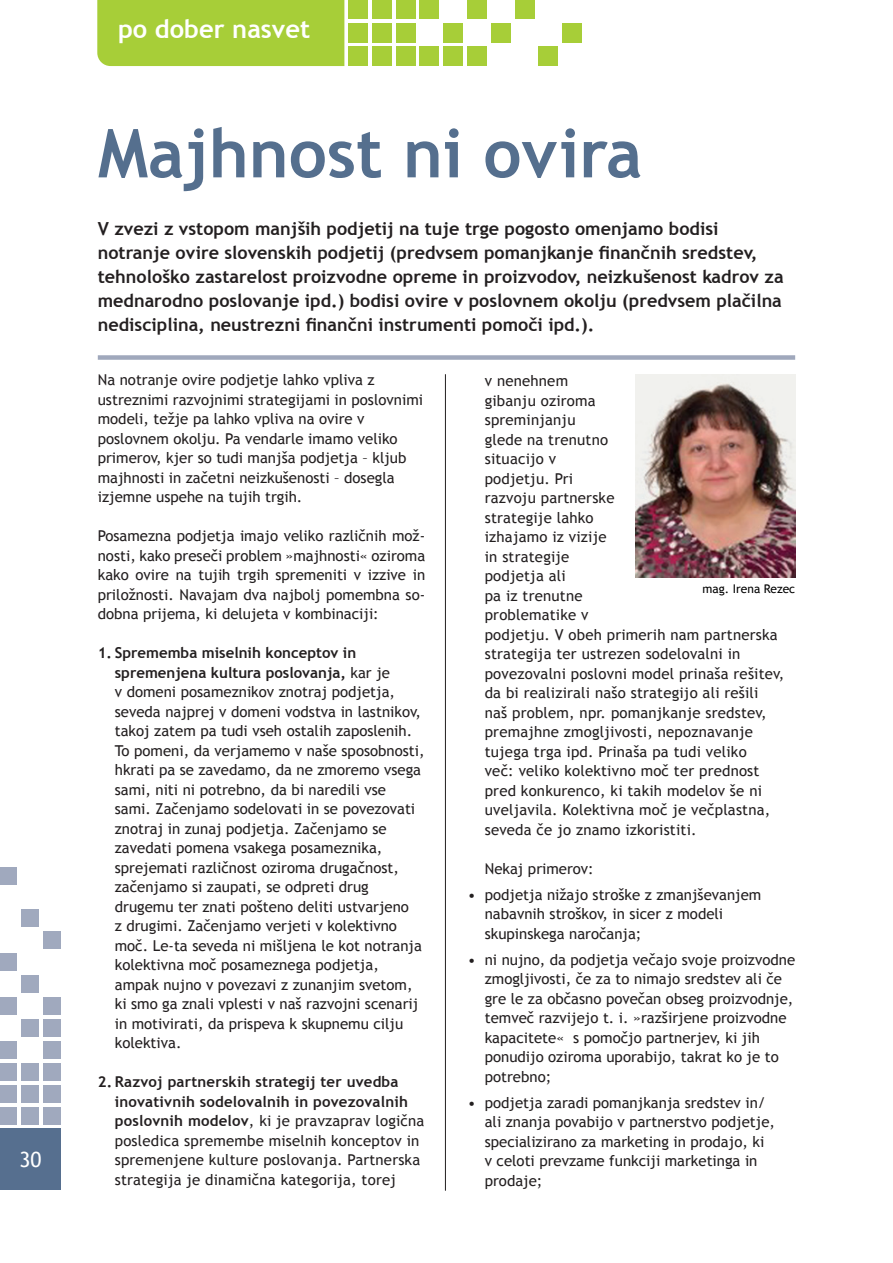
<style>
.page{position:relative;width:893px;height:1263px;background:#fff}
.page>*{position:absolute;margin:0;border:0;box-sizing:border-box;transform-origin:0 0}
.NASLOV_glavni{font:700 67.5px "Trebuchet MS";color:#556f8e}
.GLAVA_rublika{font:700 25.5px "Trebuchet MS";color:#fff}
.t1{font:21px "Trebuchet MS";color:#fff}
.Povzetek_12_bold{font:700 18px/24px "Trebuchet MS";color:#231f20}
.Alinea{font:15px/19.5px "Trebuchet MS";color:#231f20}
.Body_Trebuchet_10_pt{font:15px/19.5px "Trebuchet MS";color:#231f20}
.Podnapis_slika{font:12px "Trebuchet MS";color:#000}
.s1{font-weight:700}
</style>
<div class="page">
<div style="left:97px;top:0;width:247px;height:66px;background:#a7ce38"></div>
<div style="left:349px;top:0;width:19px;height:19px;background:#a7ce38"></div>
<div style="left:349px;top:23px;width:19px;height:19px;background:#a7ce38"></div>
<div style="left:349px;top:47px;width:19px;height:19px;background:#a7ce38"></div>
<div style="left:372px;top:0;width:20px;height:19px;background:#a7ce38"></div>
<div style="left:372px;top:23px;width:20px;height:19px;background:#a7ce38"></div>
<div style="left:372px;top:47px;width:20px;height:19px;background:#a7ce38"></div>
<div style="left:396px;top:0;width:19px;height:19px;background:#a7ce38"></div>
<div style="left:396px;top:23px;width:19px;height:19px;background:#a7ce38"></div>
<div style="left:396px;top:47px;width:19px;height:19px;background:#a7ce38"></div>
<div style="left:420px;top:0;width:19px;height:19px;background:#a7ce38"></div>
<div style="left:420px;top:47px;width:19px;height:19px;background:#a7ce38"></div>
<div style="left:443px;top:23px;width:20px;height:19px;background:#a7ce38"></div>
<div style="left:443px;top:47px;width:20px;height:19px;background:#a7ce38"></div>
<div style="left:467px;top:0;width:19px;height:19px;background:#a7ce38"></div>
<div style="left:491px;top:23px;width:20px;height:19px;background:#a7ce38"></div>
<div style="left:467px;top:47px;width:19px;height:19px;background:#a7ce38"></div>
<div style="left:515px;top:0;width:19px;height:19px;background:#a7ce38"></div>
<div style="left:539px;top:47px;width:19px;height:19px;background:#a7ce38"></div>
<div style="left:562px;top:23px;width:20px;height:19px;background:#a7ce38"></div>
<div style="left:0;top:1128px;width:61px;height:62px;background:#566f8f"></div>
<div style="left:0;top:1107px;width:17px;height:18px;background:#a0a9be"></div>
<div style="left:21px;top:1107px;width:18px;height:18px;background:#a0a9be"></div>
<div style="left:43px;top:1107px;width:18px;height:18px;background:#a0a9be"></div>
<div style="left:0;top:1085px;width:17px;height:18px;background:#a0a9be"></div>
<div style="left:21px;top:1085px;width:18px;height:18px;background:#a0a9be"></div>
<div style="left:43px;top:1085px;width:18px;height:18px;background:#a0a9be"></div>
<div style="left:0;top:1063px;width:17px;height:18px;background:#a0a9be"></div>
<div style="left:21px;top:1063px;width:18px;height:18px;background:#a0a9be"></div>
<div style="left:43px;top:1063px;width:18px;height:18px;background:#a0a9be"></div>
<div style="left:0;top:1041px;width:17px;height:18px;background:#a0a9be"></div>
<div style="left:43px;top:1041px;width:18px;height:18px;background:#a0a9be"></div>
<div style="left:21px;top:1019px;width:18px;height:18px;background:#a0a9be"></div>
<div style="left:43px;top:1019px;width:18px;height:18px;background:#a0a9be"></div>
<div style="left:0;top:997px;width:17px;height:18px;background:#a0a9be"></div>
<div style="left:21px;top:975px;width:18px;height:18px;background:#a0a9be"></div>
<div style="left:43px;top:997px;width:18px;height:18px;background:#a0a9be"></div>
<div style="left:0;top:953px;width:17px;height:18px;background:#a0a9be"></div>
<div style="left:43px;top:931px;width:18px;height:18px;background:#a0a9be"></div>
<div style="left:21px;top:909px;width:18px;height:18px;background:#a0a9be"></div>
<div style="left:0;top:866px;width:17px;height:18px;background:#a0a9be"></div>
<hr style="left:445px;top:374px;width:1px;height:817px;background:#231f20">
<div style="left:98px;top:355px;width:697px;height:5px;background:#a0a8bc"></div>
<img style="left:635px;top:374px;width:160px;height:204px">
<h3 class="t1" style="left:20px;top:1147px;width:24px">30</h3>
<p class="GLAVA_rublika" style="left:118px;top:13px;width:194px">po dober nasvet</p>
<p class="NASLOV_glavni" style="left:98px;top:111px;width:546px">Majhnost ni ovira</p>
<p class="Povzetek_12_bold" style="left:98px;top:217px;width:687px">V zvezi z vstopom manjših podjetij na tuje trge pogosto omenjamo bodisi notranje ovire slovenskih podjetij (predvsem pomanjkanje finančnih sredstev, tehnološko zastarelost proizvodne opreme in proizvodov, neizkušenost kadrov za mednarodno poslovanje ipd.) bodisi ovire v poslovnem okolju (predvsem plačilna nedisciplina, neustrezni finančni instrumenti pomoči ipd.).</p>
<p class="Alinea" style="left:485px;top:371px;width:301px">v nenehnem<br>gibanju oziroma<br>spreminjanju<br>glede na trenutno<br>situacijo v<br>podjetju. Pri<br>razvoju partnerske<br>strategije lahko<br>izhajamo iz vizije<br>in strategije<br>podjetja ali<br>pa iz trenutne<br>problematike v<br>podjetju. V obeh primerih nam partnerska strategija ter ustrezen sodelovalni in povezovalni poslovni model prinaša rešitev, da bi realizirali našo strategijo ali rešili naš problem, npr. pomanjkanje sredstev, premajhne zmogljivosti, nepoznavanje tujega trga ipd. Prinaša pa tudi veliko<br>več: veliko kolektivno moč ter prednost pred konkurenco, ki takih modelov še ni uveljavila. Kolektivna moč je večplastna, seveda če jo znamo izkoristiti.</p>
<p class="Alinea" style="left:468px;top:859px;width:128px">Nekaj primerov:</p>
<p class="Alinea" style="left:485px;top:885px;width:278px;text-indent:-17px">• podjetja nižajo stroške z zmanjševanjem nabavnih stroškov, in sicer z modeli skupinskega naročanja;</p>
<p class="Alinea" style="left:485px;top:950px;width:312px;text-indent:-17px">• ni nujno, da podjetja večajo svoje proizvodne zmogljivosti, če za to nimajo sredstev ali če gre le za občasno povečan obseg proizvodnje, temveč razvijejo t. i. »razširjene proizvodne kapacitete« s pomočjo partnerjev, ki jih ponudijo oziroma uporabijo, takrat ko je to potrebno;</p>
<p class="Alinea" style="left:485px;top:1093px;width:292px;text-indent:-17px">• podjetja zaradi pomanjkanja sredstev in/ ali znanja povabijo v partnerstvo podjetje, specializirano za marketing in prodajo, ki v celoti prevzame funkciji marketinga in prodaje;</p>
<p class="Body_Trebuchet_10_pt" style="left:98px;top:370px;width:327px">Na notranje ovire podjetje lahko vpliva z ustreznimi razvojnimi strategijami in poslovnimi modeli, težje pa lahko vpliva na ovire v poslovnem okolju. Pa vendarle imamo veliko primerov, kjer so tudi manjša podjetja – kljub majhnosti in začetni neizkušenosti – dosegla izjemne uspehe na tujih trgih.</p>
<p class="Alinea" style="left:98px;top:526px;width:329px;text-align:justify">Posamezna podjetja imajo veliko različnih mož&shy;nosti, kako preseči problem »majhnosti« oziroma kako ovire na tujih trgih spremeniti v izzive in priložnosti. Navajam dva najbolj pomembna so&shy;dobna prijema, ki delujeta v kombinaciji:</p>
<p class="Alinea" style="left:115px;top:643px;width:311px;text-indent:-17px"><span class="s1">1. Sprememba miselnih konceptov in spremenjena kultura poslovanja,</span> kar je<br>v domeni posameznikov znotraj podjetja, seveda najprej v domeni vodstva in lastnikov, takoj zatem pa tudi vseh ostalih zaposlenih.<br>To pomeni, da verjamemo v naše sposobnosti, hkrati pa se zavedamo, da ne zmoremo vsega sami, niti ni potrebno, da bi naredili vse sami. Začenjamo sodelovati in se povezovati znotraj in zunaj podjetja. Začenjamo se zavedati pomena vsakega posameznika, sprejemati različnost oziroma drugačnost, začenjamo si zaupati, se odpreti drug drugemu ter znati pošteno deliti ustvarjeno<br>z drugimi. Začenjamo verjeti v kolektivno moč. Le-ta seveda ni mišljena le kot notranja kolektivna moč posameznega podjetja, ampak nujno v povezavi z zunanjim svetom, ki smo ga znali vplesti v naš razvojni scenarij in motivirati, da prispeva k skupnemu cilju kolektiva.</p>
<p class="Alinea" style="left:115px;top:1072px;width:311px;text-indent:-17px"><span class="s1">2. Razvoj partnerskih strategij ter uvedba inovativnih sodelovalnih in povezovalnih poslovnih modelov</span>, ki je pravzaprav logična posledica spremembe miselnih konceptov in spremenjene kulture poslovanja. Partnerska strategija je dinamična kategorija, torej</p>
<p class="Podnapis_slika" style="left:703px;top:581px;width:94px">mag. Irena Rezec</p>
</div>
